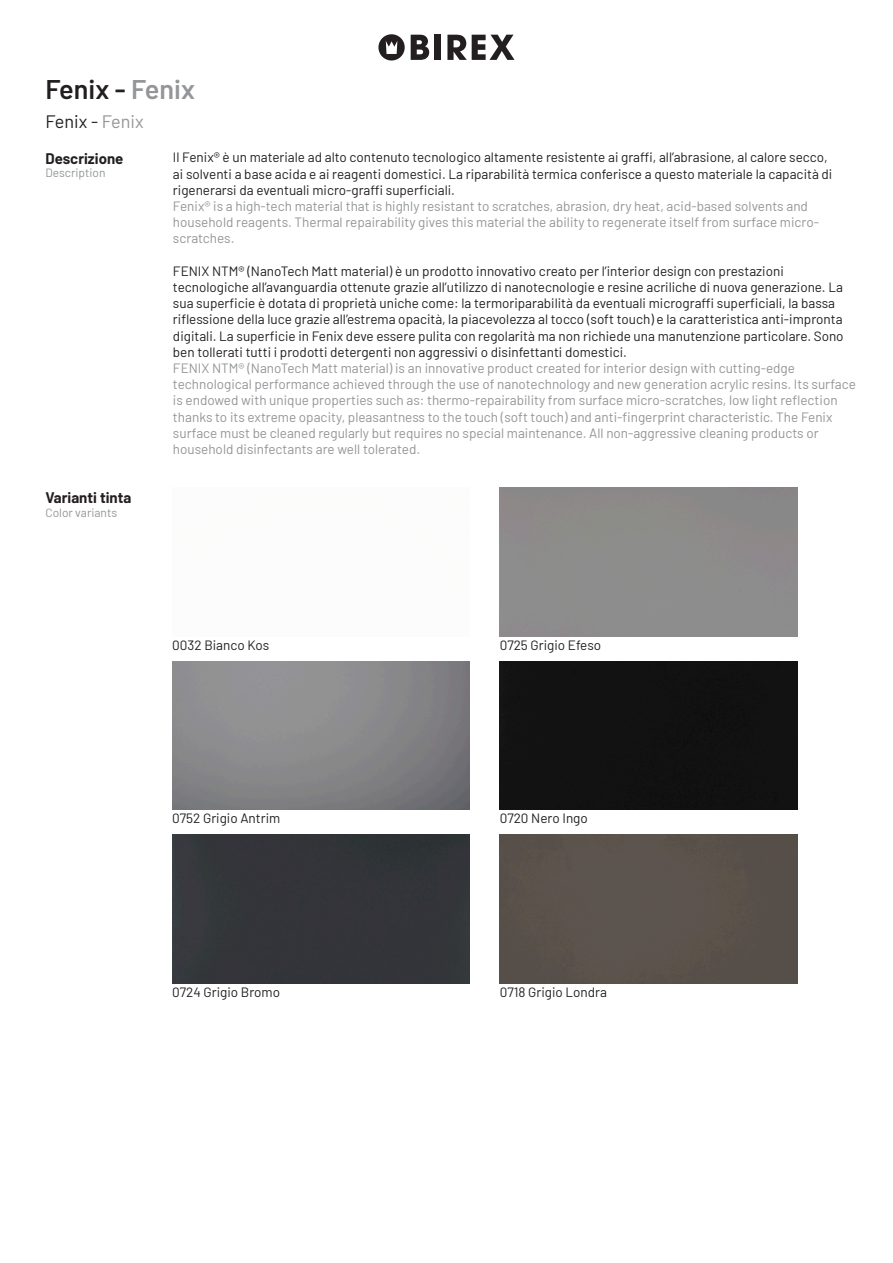
<style>
.page{position:relative;width:893px;height:1263px;background:#fff}
.page>*{position:absolute;margin:0;border:0;box-sizing:border-box;transform-origin:0 0}
.t1{font:600 27px "Barlow";color:#231f20}
.t2{font:18px "Barlow";color:#231f20}
.t3{font:700 15px "Barlow";color:#231f20}
.t4{font:13.5px/16.2px "Barlow";color:#231f20}
.t5{font:13.5px/16.2px "Barlow";color:#939598}
.t6{font:12px "Barlow";color:#939598}
.s1{color:#939598}
</style>
<div class="page">
<svg style="left:378px;top:34px;width:27px;height:27px"></svg>
<svg style="left:411px;top:35px;width:18px;height:25px"></svg>
<div style="left:435px;top:35px;width:6px;height:25px;background:#231f20"></div>
<svg style="left:447px;top:35px;width:67px;height:25px"></svg>
<img style="left:172px;top:661px;width:298px;height:149px">
<div style="left:500px;top:661px;width:297px;height:149px;background:#121212"></div>
<div style="left:172px;top:835px;width:298px;height:149px;background:#34343a"></div>
<div style="left:500px;top:835px;width:297px;height:149px;background:#5b534a"></div>
<p class="t1" style="left:45px;top:70px;width:151px">Fenix - <span class="s1">Fenix</span></p>
<p class="t2" style="left:45px;top:108px;width:100px">Fenix - <span class="s1">Fenix</span></p>
<p class="t3" style="left:45px;top:147px;width:79px">Descrizione</p>
<p class="t6" style="left:45px;top:164px;width:62px">Description</p>
<p class="t3" style="left:45px;top:486px;width:87px">Varianti tinta</p>
<p class="t6" style="left:45px;top:503px;width:73px">Color variants</p>
<p class="t4" style="left:173px;top:148px;width:661px">Il Fenix® è un materiale ad alto contenuto tecnologico altamente resistente ai graffi, all’abrasione, al calore secco, ai solventi a base acida e ai reagenti domestici. La riparabilità termica conferisce a questo materiale la capacità di rigenerarsi da eventuali micro-graffi superficiali.</p>
<p class="t5" style="left:173px;top:197px;width:648px">Fenix® is a high-tech material that is highly resistant to scratches, abrasion, dry heat, acid-based solvents and household reagents. Thermal repairability gives this material the ability to regenerate itself from surface micro&shy;scratches.</p>
<p class="t4" style="left:173px;top:262px;width:672px">FENIX NTM® (NanoTech Matt material) è un prodotto innovativo creato per l’interior design con prestazioni tecnologiche all’avanguardia ottenute grazie all’utilizzo di nanotecnologie e resine acriliche di nuova generazione. La sua superficie è dotata di proprietà uniche come: la termoriparabilità da eventuali micrograffi superficiali, la bassa riflessione della luce grazie all’estrema opacità, la piacevolezza al tocco (soft touch) e la caratteristica anti-impronta digitali. La superficie in Fenix deve essere pulita con regolarità ma non richiede una manutenzione particolare. Sono ben tollerati tutti i prodotti detergenti non aggressivi o disinfettanti domestici.</p>
<p class="t5" style="left:173px;top:359px;width:685px">FENIX NTM® (NanoTech Matt material) is an innovative product created for interior design with cutting-edge technological performance achieved through the use of nanotechnology and new generation acrylic resins. Its surface is endowed with unique properties such as: thermo-repairability from surface micro-scratches, low light reflection thanks to its extreme opacity, pleasantness to the touch (soft touch) and anti-fingerprint characteristic. The Fenix surface must be cleaned regularly but requires no special maintenance. All non-aggressive cleaning products or household disinfectants are well tolerated.</p>
<p class="t4" style="left:172px;top:636px;width:99px">0032 Bianco Kos</p>
<p class="t4" style="left:500px;top:636px;width:103px">0725 Grigio Efeso</p>
<p class="t4" style="left:172px;top:809px;width:110px">0752 Grigio Antrim</p>
<p class="t4" style="left:500px;top:809px;width:90px">0720 Nero Ingo</p>
<p class="t4" style="left:172px;top:983px;width:109px">0724 Grigio Bromo</p>
<p class="t4" style="left:500px;top:983px;width:109px">0718 Grigio Londra</p>
</div>
